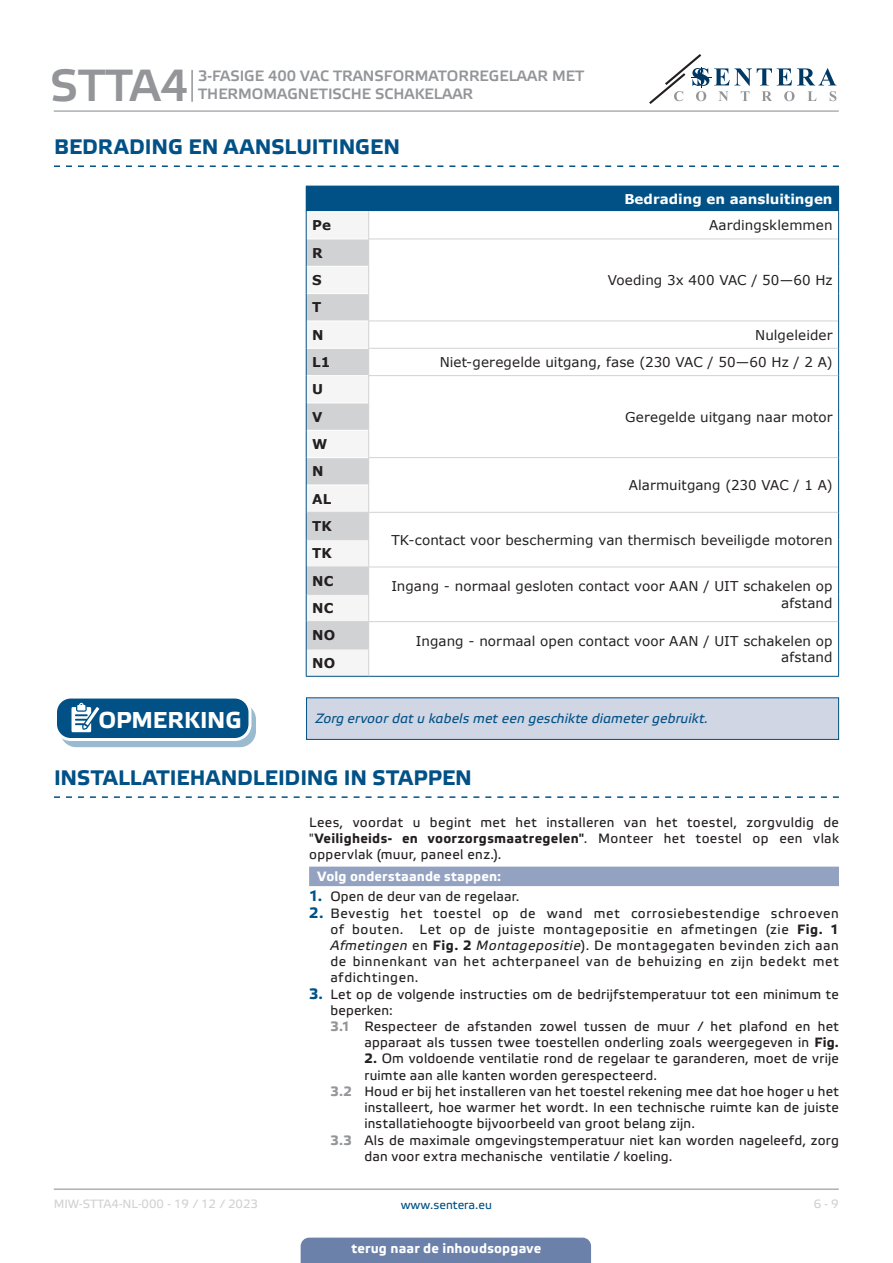
<style>
.page{position:relative;width:893px;height:1263px;background:#fff}
.page>*{position:absolute;margin:0;border:0;box-sizing:border-box;transform-origin:0 0}
.t1{font:45px "Etelka Medium Pro";color:#939598}
.t2{font:700 22.95px "Etelka Text Pro";letter-spacing:-.005em;color:#fff}
.t3{font:700 21px "Etelka Text Pro";color:#015186}
.t4{font:15px/18px "Etelka Medium Pro";color:#939598}
.body{font:13.5px/16.2px "Etelka Text Pro";letter-spacing:.015em;color:#231f20;text-align:justify}
.table_text{font:13.5px "Verdana";letter-spacing:.005em;color:#231f20}
.attention{font:italic 13.5px "Etelka Text Pro";letter-spacing:.01em;color:#015186}
.Number-roman{font:700 13.5px "Etelka Text Pro";letter-spacing:.01em;color:#fff}
.tekst_Engels{font:700 13.5px "Verdana";letter-spacing:.005em;color:#231f20}
.head-table{font:700 13.5px "Verdana";color:#fff}
.t5{font:12px "Etelka Text Pro";color:#d1d2d4}
.t6{font:12px "Etelka Text Pro";color:#015186}
.s1{font-weight:700}
.s2{font-weight:700;font-size:15px;color:#015186}
.s3{font-style:italic}
.s4{font-weight:700;color:#939598}
</style>
<div class="page">
<hr style="left:54px;top:111px;width:785px;height:1px;background:#939598">
<hr style="left:54px;top:1188px;width:785px;height:2px;background:#939598">
<svg style="left:649px;top:54px;width:187px;height:50px"></svg>
<div style="left:301px;top:1237px;width:290px;height:26px;background:#6c81aa"></div>
<hr style="left:191px;top:70px;width:2px;height:32px;background:#939598">
<svg style="left:54px;top:165px;width:785px;height:2px"></svg>
<svg style="left:54px;top:796px;width:785px;height:2px"></svg>
<div style="left:306px;top:186px;width:533px;height:26px;background:#015186"></div>
<svg style="left:369px;top:238px;width:469px;height:438px"></svg>
<hr style="left:369px;top:676px;width:470px;height:1px;background:#015186">
<hr style="left:369px;top:512px;width:469px;height:1px;background:#d1d2d4">
<hr style="left:369px;top:567px;width:469px;height:1px;background:#d1d2d4">
<hr style="left:369px;top:621px;width:469px;height:1px;background:#d1d2d4">
<hr style="left:368px;top:239px;width:470px;height:1px;background:#d1d2d4">
<hr style="left:368px;top:321px;width:470px;height:1px;background:#d1d2d4">
<hr style="left:368px;top:348px;width:470px;height:1px;background:#d1d2d4">
<hr style="left:368px;top:375px;width:470px;height:1px;background:#d1d2d4">
<hr style="left:368px;top:457px;width:470px;height:1px;background:#d1d2d4">
<hr style="left:369px;top:211px;width:469px;height:1px;background:#fff">
<svg style="left:306px;top:211px;width:63px;height:465px"></svg>
<svg style="left:838px;top:211px;width:1px;height:465px"></svg>
<hr style="left:306px;top:676px;width:63px;height:1px;background:#015186">
<div style="left:61px;top:704px;width:194px;height:42px;background:#9abacf;border-radius:15px"></div>
<div style="left:60px;top:703px;width:196px;height:44px;border:1px solid #015186;border-radius:15px"></div>
<div style="left:55px;top:697px;width:195px;height:42px;background:#015186;border-radius:15px"></div>
<div style="left:54px;top:695px;width:197px;height:46px;border:3px solid #fff;border-radius:15px"></div>
<svg style="left:71px;top:703px;width:34px;height:37px"></svg>
<div style="left:307px;top:698px;width:532px;height:41px;background:#d1d6e4"></div>
<div style="left:306px;top:697px;width:533px;height:43px;border:1px solid #015186"></div>
<div style="left:309px;top:867px;width:530px;height:19px;background:#94a2c2"></div>
<h1 class="t1" style="left:50px;top:61px;width:140px">STTA4</h1>
<p class="t4" style="left:198px;top:67px;width:388px">3-FASIGE 400 VAC TRANSFORMATORREGELAAR MET<br>THERMOMAGNETISCHE SCHAKELAAR</p>
<p class="t3" style="left:54px;top:135px;width:348px">BEDRADING EN AANSLUITINGEN</p>
<p class="head-table" style="left:624px;top:190px;width:210px">Bedrading en aansluitingen</p>
<p class="tekst_Engels" style="left:312px;top:216px;width:20px">Pe</p>
<p class="table_text" style="left:709px;top:216px;width:125px">Aardingsklemmen</p>
<p class="tekst_Engels" style="left:312px;top:243px;width:12px">R</p>
<p class="tekst_Engels" style="left:312px;top:271px;width:11px">S</p>
<p class="table_text" style="left:608px;top:271px;width:226px">Voeding 3x 400 VAC / 50—60 Hz</p>
<p class="tekst_Engels" style="left:312px;top:298px;width:11px">T</p>
<p class="tekst_Engels" style="left:312px;top:325px;width:13px">N</p>
<p class="table_text" style="left:755px;top:326px;width:79px">Nulgeleider</p>
<p class="tekst_Engels" style="left:312px;top:353px;width:20px">L1</p>
<p class="table_text" style="left:440px;top:353px;width:394px">Niet-geregelde uitgang, fase (230 VAC / 50—60 Hz / 2 A)</p>
<p class="tekst_Engels" style="left:312px;top:380px;width:12px">U</p>
<p class="tekst_Engels" style="left:312px;top:407px;width:12px">V</p>
<p class="table_text" style="left:625px;top:408px;width:209px">Geregelde uitgang naar motor</p>
<p class="tekst_Engels" style="left:312px;top:435px;width:17px">W</p>
<p class="tekst_Engels" style="left:312px;top:462px;width:13px">N</p>
<p class="table_text" style="left:629px;top:476px;width:205px">Alarmuitgang (230 VAC / 1 A)</p>
<p class="tekst_Engels" style="left:312px;top:489px;width:21px">AL</p>
<p class="tekst_Engels" style="left:312px;top:517px;width:21px">TK</p>
<p class="table_text" style="left:391px;top:531px;width:443px">TK-contact voor bescherming van thermisch beveiligde motoren</p>
<p class="tekst_Engels" style="left:312px;top:544px;width:21px">TK</p>
<p class="tekst_Engels" style="left:312px;top:571px;width:23px">NC</p>
<p class="table_text" style="left:391px;top:577px;width:443px">Ingang - normaal gesloten contact voor AAN / UIT schakelen op</p>
<p class="tekst_Engels" style="left:312px;top:599px;width:23px">NC</p>
<p class="table_text" style="left:781px;top:593px;width:53px">afstand</p>
<p class="tekst_Engels" style="left:312px;top:626px;width:24px">NO</p>
<p class="table_text" style="left:416px;top:632px;width:418px">Ingang - normaal open contact voor AAN / UIT schakelen op</p>
<p class="tekst_Engels" style="left:312px;top:653px;width:24px">NO</p>
<p class="table_text" style="left:781px;top:648px;width:53px">afstand</p>
<p class="t2" style="left:98px;top:707px;width:145px">OPMERKING</p>
<p class="attention" style="left:315px;top:711px;width:394px">Zorg ervoor dat u kabels met een geschikte diameter gebruikt.</p>
<p class="t3" style="left:54px;top:766px;width:419px">INSTALLATIEHANDLEIDING IN STAPPEN</p>
<p class="body" style="left:309px;top:815px;width:531px">Lees, voordat u begint met het installeren van het toestel, zorgvuldig de "<span class="s1">Veiligheids- en voorzorgsmaatregelen"</span>. Monteer het toestel op een vlak oppervlak (muur, paneel enz.).</p>
<p class="Number-roman" style="left:318px;top:869px;width:185px">Volg onderstaande stappen:</p>
<p class="body" style="left:309px;top:889px;width:212px"><span class="s2">1.</span> Open de deur van de regelaar.</p>
<p class="body" style="left:330px;top:906px;width:510px;text-indent:-21px"><span class="s2">2.</span> Bevestig het toestel op de wand met corrosiebestendige schroeven of bouten. Let op de juiste montagepositie en afmetingen (zie <span class="s1">Fig. 1<br></span><span class="s3">Afmetingen</span> en <span class="s1">Fig. 2</span> <span class="s3">Montagepositie</span>). De montagegaten bevinden zich aan de binnenkant van het achterpaneel van de behuizing en zijn bedekt met afdichtingen.</p>
<p class="body" style="left:330px;top:987px;width:510px;text-indent:-21px"><span class="s2">3.</span> Let op de volgende instructies om de bedrijfstemperatuur tot een minimum te beperken:</p>
<p class="body" style="left:330px;top:1019px;width:510px;text-align:right"><span class="s4">3.1</span> Respecteer de afstanden zowel tussen de muur / het plafond en het apparaat als tussen twee toestellen onderling zoals weergegeven in <span class="s1">Fig.</span></p>
<p class="body" style="left:364px;top:1051px;width:476px"><span class="s1">2.</span> Om voldoende ventilatie rond de regelaar te garanderen, moet de vrije ruimte aan alle kanten worden gerespecteerd.</p>
<p class="body" style="left:364px;top:1084px;width:476px;text-indent:-34px"><span class="s4">3.2</span> Houd er bij het installeren van het toestel rekening mee dat hoe hoger u het installeert, hoe warmer het wordt. In een technische ruimte kan de juiste installatiehoogte bijvoorbeeld van groot belang zijn.</p>
<p class="body" style="left:364px;top:1132px;width:476px;text-indent:-34px"><span class="s4">3.3</span> Als de maximale omgevingstemperatuur niet kan worden nageleefd, zorg dan voor extra mechanische ventilatie / koeling.</p>
<p class="t5" style="left:54px;top:1197px;width:206px">MIW-STTA4-NL-000 - 19 / 12 / 2023</p>
<p class="t6" style="left:401px;top:1198px;width:93px">www.sentera.eu</p>
<p class="t5" style="left:814px;top:1197px;width:27px">6 - 9</p>
<p class="Number-roman" style="left:351px;top:1240px;width:191px">terug naar de inhoudsopgave</p>
</div>
